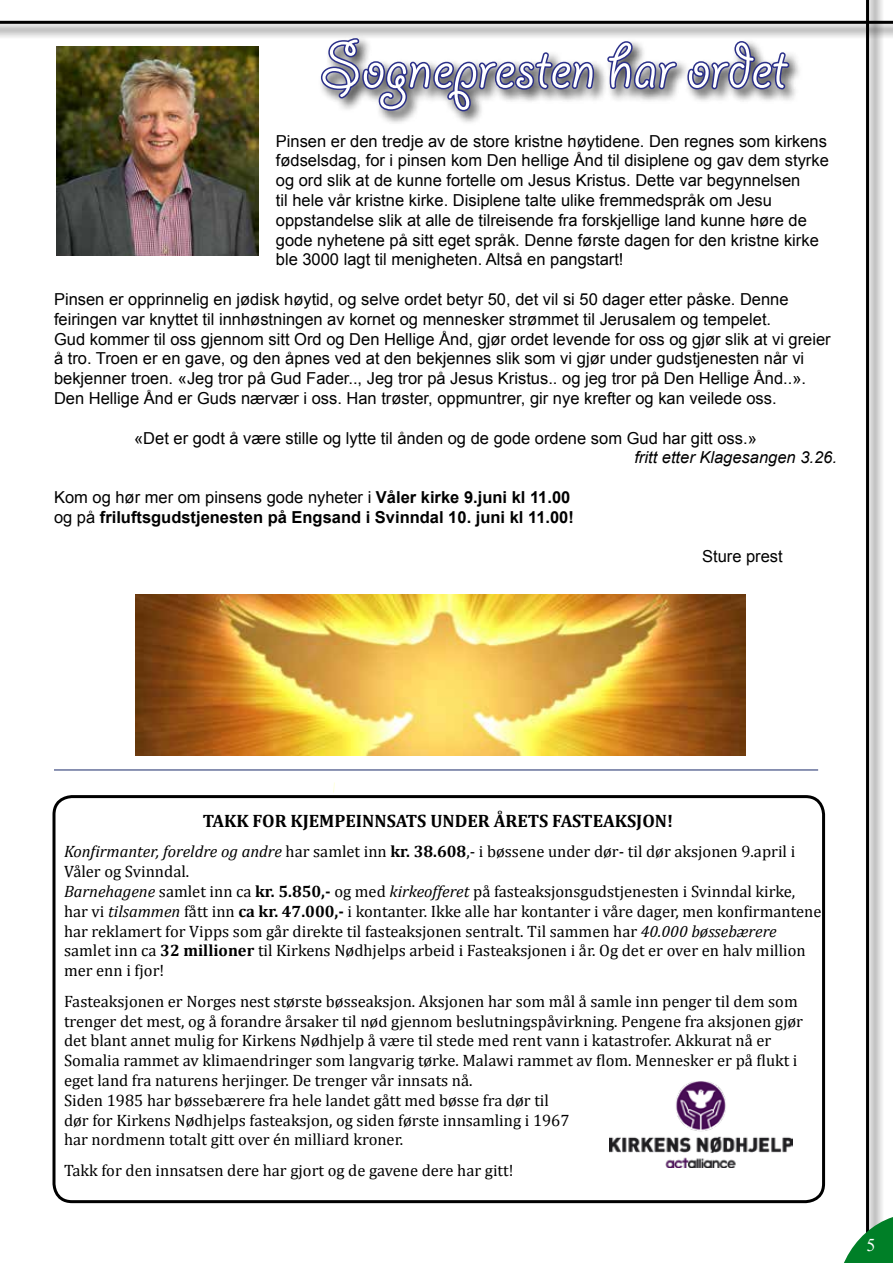
<style>
.page{position:relative;width:893px;height:1263px;background:#fff}
.page>*{position:absolute;margin:0;border:0;box-sizing:border-box;transform-origin:0 0}
.t1{font:70.5px "Giddyup Std";color:#fff}
.t2{font:700 18px "Cambria";color:#000}
.t3{font:18px "Times New Roman";color:#fff}
.t4{font:16.5px/19.8px "Cambria";color:#000}
.t5{font:16.5px/19.8px "Arial";color:#000}
.t6{font:700 16.5px/19.8px "Arial";color:#000}
.t7{font:italic 16.5px "Arial";color:#000}
.s1{font-weight:400}
.s2{font-style:italic}
.s3{font-weight:700}
</style>
<div class="page">
<div style="left:865px;top:0;width:20px;height:1263px;background:#000;opacity:.75"></div>
<hr style="left:866px;top:0;width:3px;height:1263px;background:#000">
<svg style="left:844px;top:1213px;width:49px;height:50px"></svg>
<div style="left:0;top:20px;width:893px;height:19px;background:#000;opacity:.75"></div>
<hr style="left:0;top:21px;width:893px;height:3px;background:#000">
<img style="left:56px;top:47px;width:203px;height:208px">
<div style="left:318px;top:36px;width:486px;height:90px;background:#000;opacity:.75"></div>
<svg style="left:319px;top:37px;width:276px;height:76px"></svg>
<svg style="left:606px;top:40px;width:72px;height:70px"></svg>
<svg style="left:686px;top:37px;width:105px;height:54px"></svg>
<hr style="left:54px;top:769px;width:764px;height:1px;background:#192968">
<div style="left:52px;top:795px;width:773px;height:408px;border:3px solid #000;border-radius:18px"></div>
<img style="left:610px;top:1081px;width:183px;height:87px">
<img style="left:136px;top:595px;width:610px;height:160px">
<h1 class="t1" style="left:320px;top:28px;width:468px">Sognepresten har ordet</h1>
<p class="t5" style="left:276px;top:131px;width:554px">Pinsen er den tredje av de store kristne høytidene. Den regnes som kirkens fødselsdag, for i pinsen kom Den hellige Ånd til disiplene og gav dem styrke og ord slik at de kunne fortelle om Jesus Kristus. Dette var begynnelsen<br>til hele vår kristne kirke. Disiplene talte ulike fremmedspråk om Jesu oppstandelse slik at alle de tilreisende fra forskjellige land kunne høre de gode nyhetene på sitt eget språk. Denne første dagen for den kristne kirke ble 3000 lagt til menigheten. Altså en pangstart!</p>
<p class="t5" style="left:54px;top:289px;width:778px">Pinsen er opprinnelig en jødisk høytid, og selve ordet betyr 50, det vil si 50 dager etter påske. Denne feiringen var knyttet til innhøstningen av kornet og mennesker strømmet til Jerusalem og tempelet.<br>Gud kommer til oss gjennom sitt Ord og Den Hellige Ånd, gjør ordet levende for oss og gjør slik at vi greier å tro. Troen er en gave, og den åpnes ved at den bekjennes slik som vi gjør under gudstjenesten når vi bekjenner troen. «Jeg tror på Gud Fader.., Jeg tror på Jesus Kristus.. og jeg tror på Den Hellige Ånd..».<br>Den Hellige Ånd er Guds nærvær i oss. Han trøster, oppmuntrer, gir nye krefter og kan veilede oss.</p>
<p class="t5" style="left:134px;top:428px;width:624px">«Det er godt å være stille og lytte til ånden og de gode ordene som Gud har gitt oss.»</p>
<p class="t7" style="left:634px;top:447px;width:204px">fritt etter Klagesangen 3.26.</p>
<p class="t6" style="left:54px;top:488px;width:521px"><span class="s1">Kom og hør mer om pinsens gode nyheter i</span> Våler kirke 9.juni kl 11.00 <span class="s1">og på</span> friluftsgudstjenesten på Engsand i Svinndal 10. juni kl 11.00!</p>
<p class="t5" style="left:702px;top:547px;width:82px">Sture prest</p>
<p class="t2" style="left:203px;top:808px;width:472px">TAKK FOR KJEMPEINNSATS UNDER ÅRETS FASTEAKSJON!</p>
<p class="t4" style="left:64px;top:842px;width:759px"><span class="s2">Konfirmanter, foreldre og andre</span> har samlet inn <span class="s3">kr. 38.608</span>,- i bøssene under dør- til dør aksjonen 9.april i Våler og Svinndal.<br><span class="s2">Barnehagene</span> samlet inn ca <span class="s3">kr. 5.850,-</span> og med <span class="s2">kirkeofferet</span> på fasteaksjonsgudstjenesten i Svinndal kirke, har vi <span class="s2">tilsammen</span> fått inn <span class="s3">ca kr. 47.000,-</span> i kontanter. Ikke alle har kontanter i våre dager, men konfirmantene har reklamert for Vipps som går direkte til fasteaksjonen sentralt. Til sammen har <span class="s2">40.000 bøssebærere </span>samlet inn ca <span class="s3">32 millioner</span> til Kirkens Nødhjelps arbeid i Fasteaksjonen i år. Og det er over en halv million mer enn i fjor!</p>
<p class="t4" style="left:64px;top:991px;width:740px">Fasteaksjonen er Norges nest største bøsseaksjon. Aksjonen har som mål å samle inn penger til dem som trenger det mest, og å forandre årsaker til nød gjennom beslutningspåvirkning. Pengene fra aksjonen gjør det blant annet mulig for Kirkens Nødhjelp å være til stede med rent vann i katastrofer. Akkurat nå er Somalia rammet av klimaendringer som langvarig tørke. Malawi rammet av flom. Mennesker er på flukt i eget land fra naturens herjinger. De trenger vår innsats nå.<br>Siden 1985 har bøssebærere fra hele landet gått med bøsse fra dør til<br>dør for Kirkens Nødhjelps fasteaksjon, og siden første innsamling i 1967<br>har nordmenn totalt gitt over én milliard kroner.</p>
<p class="t4" style="left:64px;top:1160px;width:451px">Takk for den innsatsen dere har gjort og de gavene dere har gitt!</p>
<p class="t3" style="left:866px;top:1233px;width:10px">5</p>
</div>
